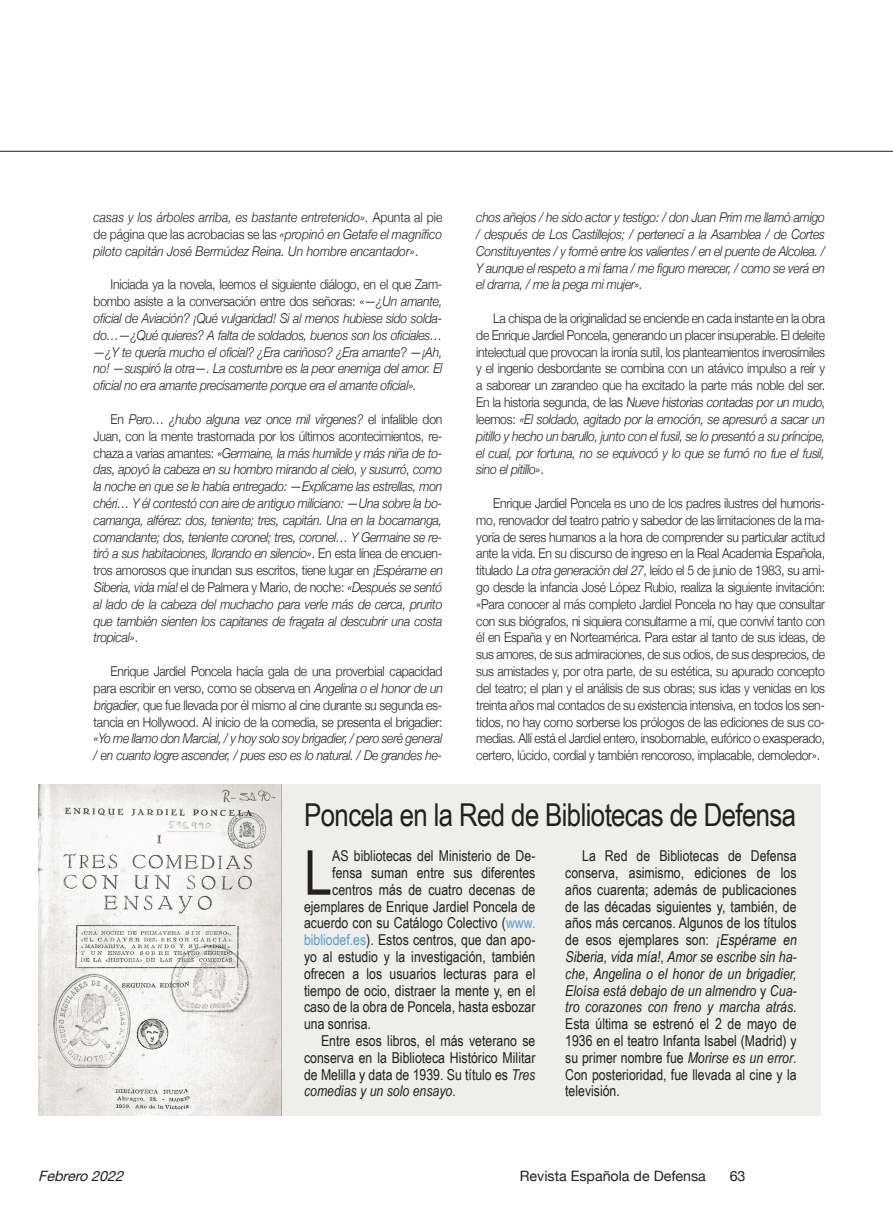
<style>
.page{position:relative;width:893px;height:1217px;background:#fff}
.page>*{position:absolute;margin:0;border:0;box-sizing:border-box;transform-origin:0 0}
.Texto_apoyo{font:61.95px "Arial Narrow";color:#231f20}
.Título_apoyo{font:31.5px "Arial Narrow";letter-spacing:-.02em;color:#231f20}
.Texto_apoyo-2{font:15px/16.8px "Arial Narrow";color:#231f20;text-align:justify}
.t1{font:14.25px "Helvetica Neue";color:#231f20}
.t2{font:italic 14.25px "Helvetica Neue";color:#231f20}
.Coro-Texto{font:300 13.5px/16.8px "Helvetica Neue";letter-spacing:-.02em;color:#231f20;text-align:justify;scale:.9 1}
.Coro-Texto-2{font:italic 300 13.5px/16.8px "Helvetica Neue";letter-spacing:-.02em;color:#231f20;text-align:justify;scale:.9 1}
.s1{font-style:normal}
.s2{font-style:italic}
.s3{color:#5b9bd5}
</style>
<div class="page">
<hr style="left:0;top:151px;width:893px;height:1px;background:#231f20">
<div style="left:89px;top:784px;width:732px;height:331px;background:#eeeeeb"></div>
<img style="left:38px;top:784px;width:243px;height:331px">
<p class="Coro-Texto-2" style="left:94px;top:208px;width:389px">casas y los árboles arriba, es bastante entretenido». <span class="s1">Apunta al pie de página que las acrobacias se las</span> «propinó en Getafe el magnífico piloto capitán José Bermúdez Reina. Un hombre encantador»<span class="s1">.</span></p>
<p class="Coro-Texto-2" style="left:94px;top:275px;width:389px;text-indent:17px"><span class="s1">Iniciada ya la novela, leemos el siguiente diálogo, en el que Zam&shy;bombo asiste a la conversación entre dos señoras: «</span>—¿Un amante, oficial de Aviación? ¡Qué vulgaridad! Si al menos hubiese sido solda&shy;do…—¿Qué quieres? A falta de soldados, buenos son los oficiales… —¿Y te quería mucho el oficial? ¿Era cariñoso? ¿Era amante? —¡Ah, no! —suspiró la otra—. La costumbre es la peor enemiga del amor. El oficial no era amante precisamente porque era el amante oficial».</p>
<p class="Coro-Texto-2" style="left:94px;top:410px;width:392px;text-align:left;text-indent:17px"><span class="s1">En</span> Pero… ¿hubo alguna vez once mil vírgenes? <span class="s1">el infalible don Juan, con la mente trastornada por los últimos acontecimientos, re&shy;chaza a varias amantes:</span> «Germaine, la más humilde y más niña de to&shy;das, apoyó la cabeza en su hombro mirando al cielo, y susurró, como la noche en que se le había entregado: —Explícame las estrellas, mon chéri… Y él contestó con aire de antiguo miliciano: —Una sobre la bo&shy;camanga, alférez: dos, teniente; tres, capitán. Una en la bocamanga, comandante; dos, teniente coronel; tres, coronel… Y Germaine se re&shy;tiró a sus habitaciones, llorando en silencio»<span class="s1">. En esta línea de encuen&shy;tros amorosos que inundan sus escritos, tiene lugar en ¡Espérame en Siberia,vida mía!el de Palmera y Mario, de noche:</span> «Después se sentó al lado de la cabeza del muchacho para verle más de cerca, prurito que también sienten los capitanes de fragata al descubrir una costa tropical»<span class="s1">.</span></p>
<p class="Coro-Texto" style="left:94px;top:661px;width:392px;text-align:left;text-indent:17px">Enrique Jardiel Poncela hacía gala de una proverbial capacidad para escribir en verso, como se observa en Angelina o elhonorde un brigadier, que fue llevada por él mismo al cine durante su segunda es&shy;tancia en Hollywood. Al inicio de la comedia, se presenta el brigadier: <span class="s2">«Yo me llamo don Marcial, / y hoy solo soy brigadier, / pero seré general / en cuanto logre ascender, / pues eso es lo natural. / De grandes he-</span></p>
<p class="Coro-Texto-2" style="left:476px;top:208px;width:389px">chos añejos / he sido actor y testigo: / don Juan Prim me llamó amigo / después de Los Castillejos; / pertenecí a la Asamblea / de Cortes Constituyentes / y formé entre los valientes / en el puente de Alcolea. / Y aunque el respeto a mi fama / me figuro merecer, / como se verá en el drama, / me la pega mi mujer».</p>
<p class="Coro-Texto" style="left:476px;top:309px;width:389px;text-indent:17px">La chispa de la originalidad se enciende en cada instante en la obra de Enrique Jardiel Poncela, generando un placer insuperable. El deleite intelectual que provocan la ironía sutil, los planteamientos inverosímiles y el ingenio desbordante se combina con un atávico impulso a reír y a saborear un zarandeo que ha excitado la parte más noble del ser.<br>E n l a h i st o r i a s e g u n d a , d e l as Nueve historiascontadasporun mudo, leemos: <span class="s2">«El soldado, agitado por la emoción, se apresuró a sacar un pitillo y hecho un barullo, junto con el fusil, se lo presentó a su príncipe, el cual, por fortuna, no se equivocó y lo que se fumó no fue el fusil, sino el pitillo»</span>.</p>
<p class="Coro-Texto" style="left:476px;top:493px;width:389px;text-indent:17px">Enrique Jardiel Poncela es uno de los padres ilustres del humoris&shy;mo, renovador del teatro patrio y sabedor de las limitaciones de la ma&shy;yoría de seres humanos a la hora de comprender su particular actitud ante la vida. En su discurso de ingreso en la Real Academia Española, titulado La otra generación del27, leído el 5 de junio de 1983, su ami&shy;go desde la infancia José López Rubio, realiza la siguiente invitación: «Para conocer al más completo Jardiel Poncela no hay que consultar con sus biógrafos, ni siquiera consultarme a mí, que conviví tanto con él en España y en Norteamérica. Para estar al tanto de sus ideas, de sus amores, de sus admiraciones, de sus odios, de sus desprecios, de sus amistades y, por otra parte, de su estética, su apurado concepto del teatro; el plan y el análisis de sus obras; sus idas y venidas en los treinta años mal contados de su existencia intensiva, en todos los sen&shy;tidos, no hay como sorberse los prólogos de las ediciones de sus co&shy;medias. Allí está el Jardiel entero, insobornable, eufórico o exasperado, certero, lúcido, cordial y también rencoroso, implacable, demoledor».</p>
<p class="Título_apoyo" style="left:304px;top:791px;width:493px">Poncela en la Red de Bibliotecas de Defensa</p>
<p class="Texto_apoyo" style="left:304px;top:827px;width:30px">L</p>
<p class="Texto_apoyo-2" style="left:332px;top:846px;width:205px">AS bibliotecas del Ministerio de De-</p>
<p class="Texto_apoyo-2" style="left:332px;top:863px;width:205px">fensa suman entre sus diferentes</p>
<p class="Texto_apoyo-2" style="left:332px;top:880px;width:205px">centros más de cuatro decenas de</p>
<p class="Texto_apoyo-2" style="left:304px;top:897px;width:233px">ejemplares de Enrique Jardiel Poncela de</p>
<p class="Texto_apoyo-2" style="left:304px;top:913px;width:233px">acuerdo con su Catálogo Colectivo (<span class="s3">www.</span></p>
<p class="Texto_apoyo-2" style="left:304px;top:930px;width:233px"><span class="s3">bibliodef.es</span>). Estos centros, que dan apo-</p>
<p class="Texto_apoyo-2" style="left:304px;top:947px;width:233px">yo al estudio y la investigación, también</p>
<p class="Texto_apoyo-2" style="left:304px;top:964px;width:233px">ofrecen a los usuarios lecturas para el</p>
<p class="Texto_apoyo-2" style="left:304px;top:981px;width:233px">tiempo de ocio, distraer la mente y, en el</p>
<p class="Texto_apoyo-2" style="left:304px;top:997px;width:233px">caso de la obra de Poncela, hasta esbozar</p>
<p class="Texto_apoyo-2" style="left:304px;top:1014px;width:69px">una sonrisa.</p>
<p class="Texto_apoyo-2" style="left:304px;top:1031px;width:233px;text-indent:17px">Entre esos libros, el más veterano se conserva en la Biblioteca Histórico Militar de Melilla y data de 1939. Su título es <span class="s2">Tres comedias y un solo ensayo</span>.</p>
<p class="Texto_apoyo-2" style="left:565px;top:846px;width:236px;text-align:left;text-indent:17px">La Red de Bibliotecas de Defensa conserva, asimismo, ediciones de los años cuarenta; además de publicaciones de las décadas siguientes y, también, de años más cercanos. Algunos de los títulos de esos ejemplares son: ¡Espérame en Siberia,vida mía!, <span class="s2">Amor se escribe sin ha&shy;che</span>, <span class="s2">Angelina o el honor de un brigadier, Eloísa está debajo de un almendro</span> y <span class="s2">Cua&shy;tro corazones con freno y marcha atrás</span>.<br>Esta última se estrenó el 2 de mayo de 1936 en el teatro Infanta Isabel (Madrid) y su primer nombre fue <span class="s2">Morirse es un error</span>.<br>Con posterioridad, fue llevada al cine y la televisión.</p>
<p class="t2" style="left:38px;top:1165px;width:92px">Febrero2022</p>
<p class="t1" style="left:520px;top:1165px;width:188px">Revista Española de Defensa</p>
<p class="t1" style="left:730px;top:1165px;width:17px">63</p>
</div>
